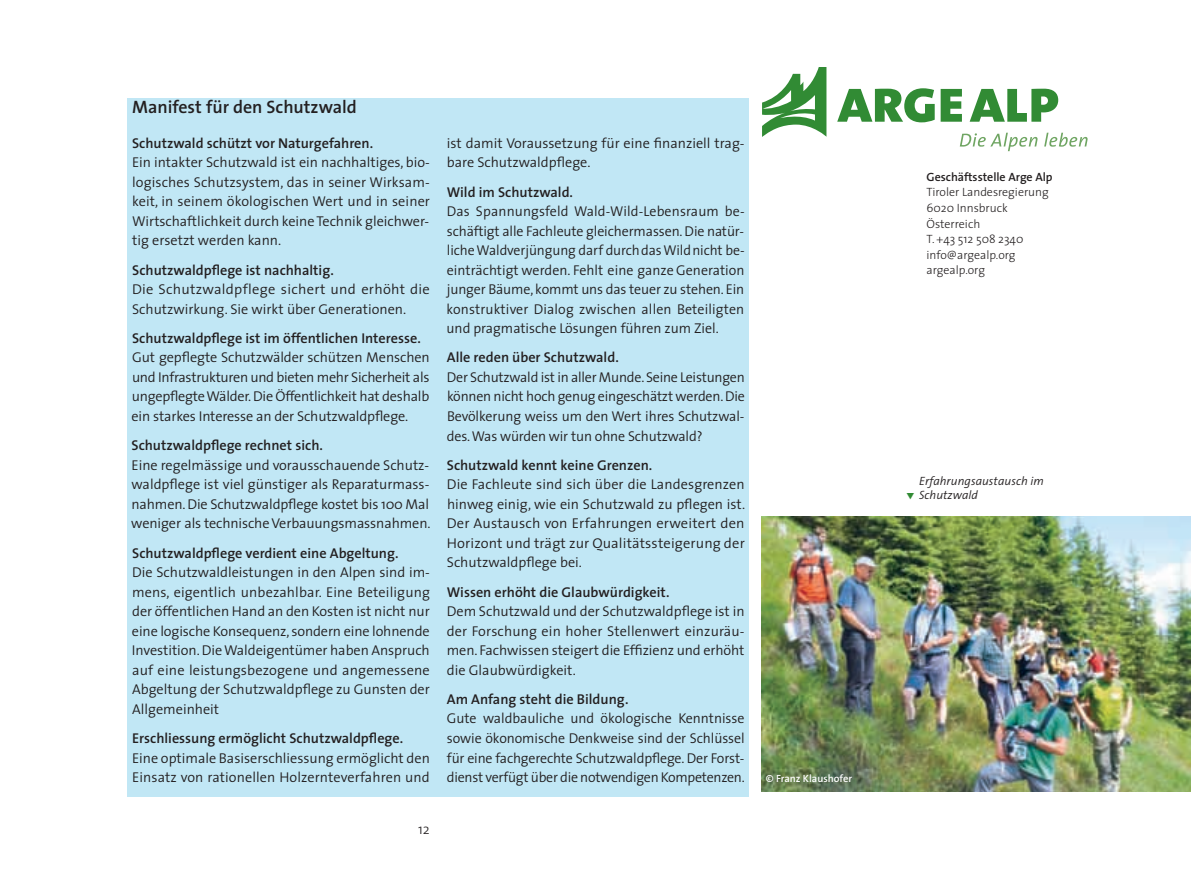
<style>
.page{position:relative;width:1191px;height:894px;background:#fff}
.page>*{position:absolute;margin:0;border:0;box-sizing:border-box;transform-origin:0 0}
.t1{font:600 18px "The Sans";color:#231f20}
.t2{font:300 14.25px/19.5px "The Sans";color:#231f20;text-align:justify}
.t3{font:600 14.25px "The Sans";color:#231f20}
.t4{font:300 14.25px "The Sans";color:#231f20}
.t5{font:300 12px/15.6px "The Sans";color:#231f20}
.t6{font:italic 300 12px/13.5px "The Sans";letter-spacing:.005em;color:#231f20}
.t7{font:600 12px "The Sans";color:#231f20}
.t8{font:600 10.5px "The Sans";color:#fff}
</style>
<div class="page">
<div style="left:128px;top:98px;width:621px;height:698px;background:#c1e7f5"></div>
<img style="left:761px;top:516px;width:429px;height:275px">
<svg style="left:959px;top:133px;width:78px;height:18px"></svg>
<svg style="left:1044px;top:133px;width:43px;height:14px"></svg>
<svg style="left:837px;top:88px;width:97px;height:34px"></svg>
<svg style="left:940px;top:89px;width:22px;height:33px"></svg>
<svg style="left:969px;top:89px;width:89px;height:33px"></svg>
<svg style="left:762px;top:67px;width:64px;height:70px"></svg>
<p class="t1" style="left:132px;top:100px;width:226px">Manifest für den Schutzwald</p>
<p class="t3" style="left:132px;top:137px;width:242px">Schutzwald schützt vor Naturgefahren.</p>
<p class="t2" style="left:132px;top:154px;width:299px">Ein intakter Schutzwald ist ein nachhaltiges, bio&shy;logisches Schutzsystem, das in seiner Wirksam&shy;keit, in seinem ökologischen Wert und in seiner Wirtschaftlichkeit durch keine Technik gleichwer&shy;tig ersetzt werden kann.</p>
<p class="t3" style="left:132px;top:264px;width:203px">Schutzwaldpflege ist nachhaltig.</p>
<p class="t2" style="left:132px;top:281px;width:299px">Die Schutzwaldpflege sichert und erhöht die<br>Schutzwirkung. Sie wirkt über Generationen.</p>
<p class="t3" style="left:132px;top:332px;width:290px">Schutzwaldpflege ist im öffentlichen Interesse.</p>
<p class="t2" style="left:131px;top:349px;width:300px">Gut gepflegte Schutzwälder schützen Menschen und Infrastrukturen und bieten mehr Sicherheit als ungepflegte Wälder. Die Öffentlichkeit hat deshalb ein starkes Interesse an der Schutzwaldpflege.</p>
<p class="t3" style="left:131px;top:440px;width:193px">Schutzwaldpflege rechnet sich.</p>
<p class="t2" style="left:131px;top:457px;width:301px">Eine regelmässige und vorausschauende Schutz&shy;waldpflege ist viel günstiger als Reparaturmass&shy;nahmen. Die Schutzwaldpflege kostet bis 100 Mal weniger als technische Verbauungsmassnahmen.</p>
<p class="t3" style="left:132px;top:547px;width:268px">Schutzwaldpflege verdient eine Abgeltung.</p>
<p class="t2" style="left:132px;top:564px;width:299px">Die Schutzwaldleistungen in den Alpen sind im&shy;mens, eigentlich unbezahlbar. Eine Beteiligung der öffentlichen Hand an den Kosten ist nicht nur eine logische Konsequenz, sondern eine lohnende Investition. Die Waldeigentümer haben Anspruch auf eine leistungsbezogene und angemessene Abgeltung der Schutzwaldpflege zu Gunsten der Allgemeinheit</p>
<p class="t3" style="left:132px;top:732px;width:273px">Erschliessung ermöglicht Schutzwaldpflege.</p>
<p class="t2" style="left:132px;top:749px;width:299px">Eine optimale Basiserschliessung ermöglicht den<br>Einsatz von rationellen Holzernteverfahren und</p>
<p class="t2" style="left:447px;top:135px;width:299px">ist damit Voraussetzung für eine finanziell trag&shy;bare Schutzwaldpflege.</p>
<p class="t3" style="left:447px;top:186px;width:128px">Wild im Schutzwald.</p>
<p class="t2" style="left:446px;top:203px;width:299px">Das Spannungsfeld Wald-Wild-Lebensraum be&shy;schäftigt alle Fachleute gleichermassen. Die natür&shy;liche Waldverjüngung darf durchdas Wildnicht be&shy;einträchtigt werden. Fehlt eine ganze Generation junger Bäume, kommt uns das teuer zu stehen. Ein konstruktiver Dialog zwischen allen Beteiligten und pragmatische Lösungen führen zum Ziel.</p>
<p class="t3" style="left:447px;top:352px;width:173px">Alle reden über Schutzwald.</p>
<p class="t2" style="left:447px;top:369px;width:299px">Der Schutzwald ist in aller Munde. Seine Leistungen können nicht hoch genug eingeschätzt werden. Die Bevölkerung weiss um den Wert ihres Schutzwal&shy;des. Was würden wir tun ohne Schutzwald?</p>
<p class="t3" style="left:447px;top:459px;width:207px">Schutzwald kennt keine Grenzen.</p>
<p class="t2" style="left:447px;top:476px;width:300px">Die Fachleute sind sich über die Landesgrenzen hinweg einig, wie ein Schutzwald zu pflegen ist.<br>Der Austausch von Erfahrungen erweitert den Horizont und trägt zur Qualitätssteigerung der Schutzwaldpflege bei.</p>
<p class="t3" style="left:447px;top:586px;width:224px">Wissen erhöht die Glaubwürdigkeit.</p>
<p class="t2" style="left:447px;top:603px;width:299px">Dem Schutzwald und der Schutzwaldpflege ist in der Forschung ein hoher Stellenwert einzuräu&shy;men. Fachwissen steigert die Effizienz und erhöht die Glaubwürdigkeit.</p>
<p class="t3" style="left:447px;top:693px;width:183px">Am Anfang steht die Bildung.</p>
<p class="t2" style="left:447px;top:710px;width:299px">Gute waldbauliche und ökologische Kenntnisse sowie ökonomische Denkweise sind der Schlüssel für eine fachgerechte Schutzwaldpflege. Der Forst&shy;dienst verfügt über die notwendigen Kompetenzen.</p>
<p class="t4" style="left:418px;top:823px;width:13px">12</p>
<p class="t8" style="left:766px;top:773px;width:88px">© Franz Klaushofer</p>
<p class="t7" style="left:926px;top:172px;width:128px">Geschäftsstelle Arge Alp</p>
<p class="t5" style="left:926px;top:186px;width:124px">Tiroler Landesregierung<br>6020 Innsbruck<br>Österreich<br>T. +43 512 508 2340 info@argealp.org argealp.org</p>
<p class="t6" style="left:919px;top:475px;width:126px">Erfahrungsaustausch im<br>Schutzwald</p>
</div>
